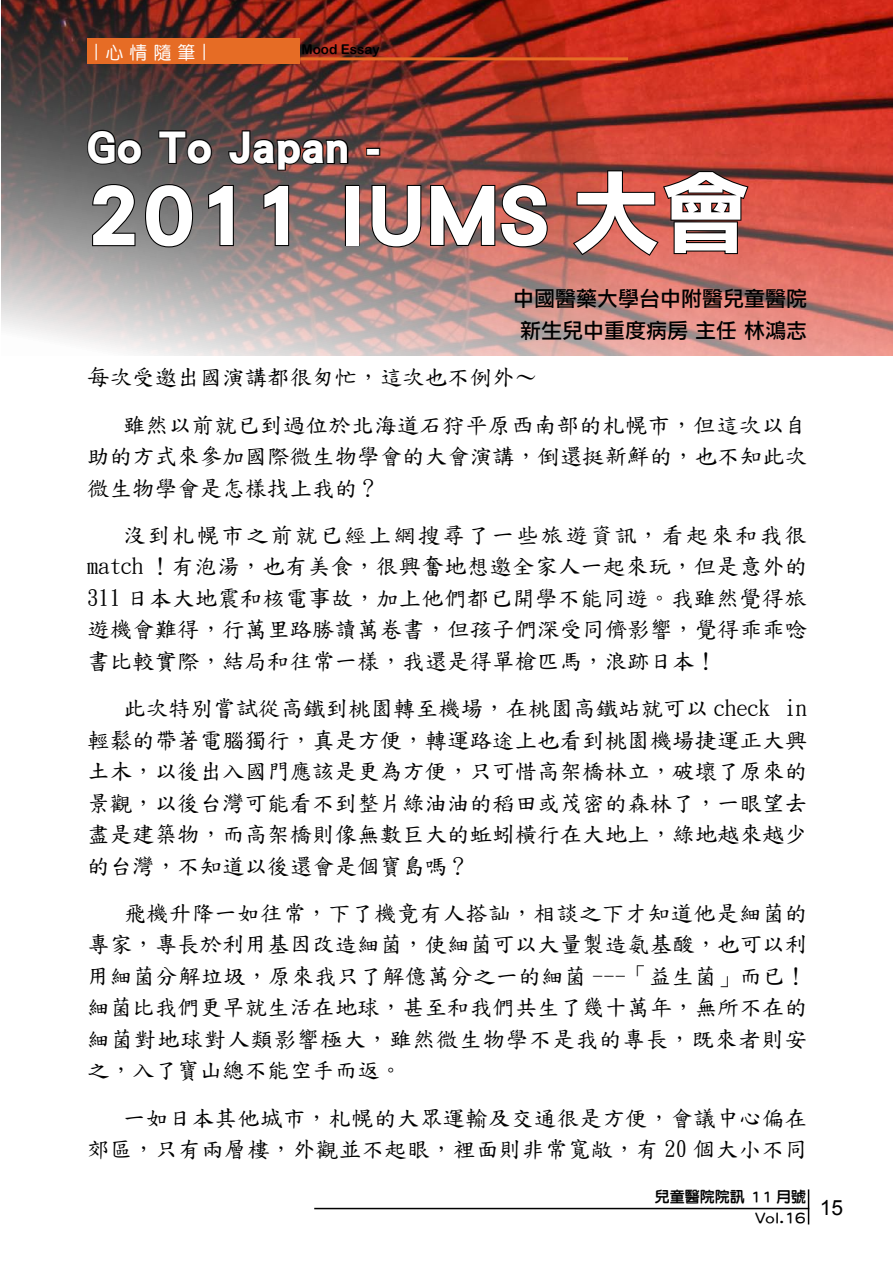
<style>
.page{position:relative;width:893px;height:1263px;background:#fff}
.page>*{position:absolute;margin:0;border:0;box-sizing:border-box;transform-origin:0 0}
.t1{font:90px "DF Li Hei Std W7";color:#fff}
.t2{font:48px "DF Li Hei Std W7";color:#fff}
.t3{font:22.5px/31.5px "DF Kai Shu SB Estd BF";color:#000}
.t4{font:21px "DF Li Hei Std W5";color:#000}
.t5{font:21px "Arial";color:#000}
.t6{font:18px "DF Yuan Std W5";color:#fff}
.t7{font:15px "DF Li Yuan Std W7";color:#000}
.t8{font:13.5px "Arial Rounded MT Bold";color:#000}
</style>
<div class="page">
<img style="left:1px;top:0;width:892px;height:355px">
<svg style="left:86px;top:129px;width:57px;height:37px;background:#403d3d"></svg>
<svg style="left:157px;top:129px;width:56px;height:37px;background:#433e3d"></svg>
<svg style="left:227px;top:129px;width:122px;height:43px;background:#5a3a37"></svg>
<div style="left:366px;top:148px;width:14px;height:8px;border:2px solid #000"></div>
<svg style="left:91px;top:183px;width:46px;height:64px;background:#6a6969"></svg>
<svg style="left:144px;top:183px;width:50px;height:65px;background:#686666"></svg>
<svg style="left:207px;top:184px;width:28px;height:63px;background:#645f5f"></svg>
<svg style="left:262px;top:184px;width:28px;height:63px;background:#695b5a"></svg>
<div style="left:345px;top:185px;width:14px;height:61px;border:2px solid #000"></div>
<svg style="left:370px;top:184px;width:52px;height:64px;background:#7e5652"></svg>
<svg style="left:429px;top:183px;width:120px;height:65px;background:#854f49"></svg>
<svg style="left:571px;top:169px;width:179px;height:88px;background:#9f4a41"></svg>
<div style="left:87px;top:39px;width:213px;height:25px;background:#e66c25"></div>
<hr style="left:300px;top:57px;width:328px;height:3px;background:#e66c25">
<hr style="left:808px;top:1189px;width:1px;height:35px;background:#000">
<hr style="left:314px;top:1208px;width:495px;height:1px;background:#000">
<p class="t6" style="left:87px;top:61px;width:19px;rotate:-90deg">—</p>
<p class="t6" style="left:105px;top:42px;width:91px">心情隨筆</p>
<p class="t6" style="left:195px;top:61px;width:19px;rotate:-90deg">—</p>
<p class="t8" style="left:302px;top:41px;width:80px">Mood Essay</p>
<p class="t2" style="left:86px;top:120px;width:297px">Go To Japan -</p>
<p class="t1" style="left:86px;top:164px;width:666px">2011 IUMS 大會</p>
<p class="t4" style="left:513px;top:287px;width:296px">中國醫藥大學台中附醫兒童醫院</p>
<p class="t4" style="left:520px;top:319px;width:288px">新生兒中重度病房 主任 林鴻志</p>
<p class="t3" style="left:87px;top:362px;width:451px">每次受邀出國演講都很匆忙，這次也不例外～</p>
<p class="t3" style="left:87px;top:409px;width:722px;text-align:justify;text-indent:36px">雖然以前就已到過位於北海道石狩平原西南部的札幌市，但這次以自助的方式來參加國際微生物學會的大會演講，倒還挺新鮮的，也不知此次微生物學會是怎樣找上我的？</p>
<p class="t3" style="left:87px;top:519px;width:735px;text-indent:36px">沒到札幌市之前就已經上網搜尋了一些旅遊資訊，看起來和我很match ！有泡湯，也有美食，很興奮地想邀全家人一起來玩，但是意外的311 日本大地震和核電事故，加上他們都已開學不能同遊。我雖然覺得旅遊機會難得，行萬里路勝讀萬卷書，但孩子們深受同儕影響，覺得乖乖唸書比較實際，結局和往常一樣，我還是得單槍匹馬，浪跡日本！</p>
<p class="t3" style="left:87px;top:693px;width:733px;text-indent:36px">此次特別嘗試從高鐵到桃園轉至機場，在桃園高鐵站就可以 check in輕鬆的帶著電腦獨行，真是方便，轉運路途上也看到桃園機場捷運正大興土木，以後出入國門應該是更為方便，只可惜高架橋林立，破壞了原來的景觀，以後台灣可能看不到整片綠油油的稻田或茂密的森林了，一眼望去盡是建築物，而高架橋則像無數巨大的蚯蚓橫行在大地上，綠地越來越少的台灣，不知道以後還會是個寶島嗎？</p>
<p class="t3" style="left:87px;top:897px;width:734px;text-indent:36px">飛機升降一如往常，下了機竟有人搭訕，相談之下才知道他是細菌的專家，專長於利用基因改造細菌，使細菌可以大量製造氨基酸，也可以利用細菌分解垃圾，原來我只了解億萬分之一的細菌 ---「益生菌」而已！細菌比我們更早就生活在地球，甚至和我們共生了幾十萬年，無所不在的細菌對地球對人類影響極大，雖然微生物學不是我的專長，既來者則安之，入了寶山總不能空手而返。</p>
<p class="t3" style="left:87px;top:1102px;width:722px;text-align:right">一如日本其他城市，札幌的大眾運輸及交通很是方便，會議中心偏在<br>郊區，只有兩層樓，外觀並不起眼，裡面則非常寬敞，有 20 個大小不同</p>
<p class="t7" style="left:655px;top:1189px;width:153px">兒童醫院院訊 11 月號</p>
<p class="t7" style="left:755px;top:1210px;width:52px">Vol.16</p>
<p class="t5" style="left:820px;top:1194px;width:25px">15</p>
</div>
